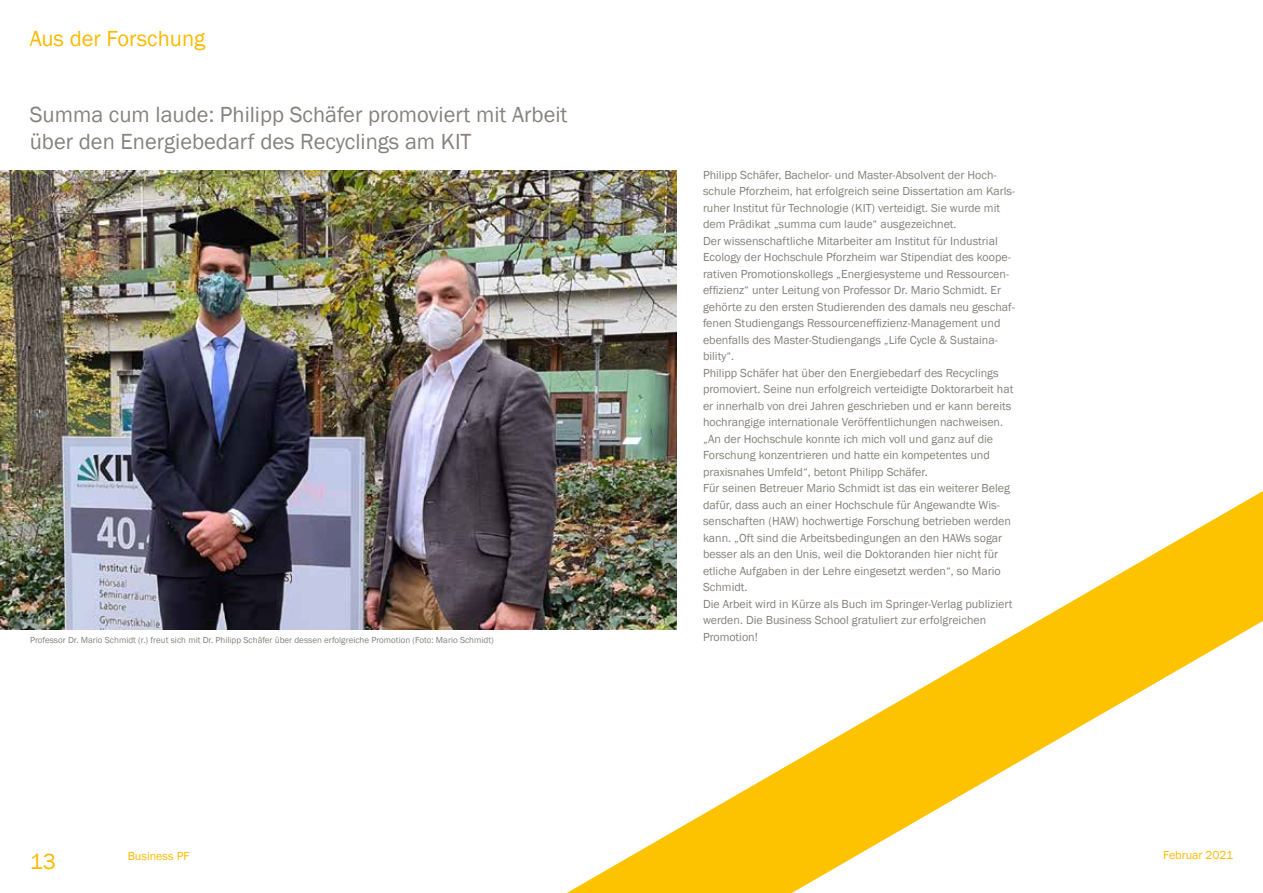
<style>
.page{position:relative;width:1263px;height:893px;background:#fff}
.page>*{position:absolute;margin:0;border:0;box-sizing:border-box;transform-origin:0 0}
.t1{font:22.5px/27px "Franklin Gothic";color:#86827c}
.t2{font:22.5px "Franklin Gothic";color:#fbba00}
.t3{font:12px/16.5px "Franklin Gothic";color:#86827c}
.t4{font:12px "Franklin Gothic";color:#fbba00}
.t5{font:9px "Franklin Gothic";color:#86827c}
</style>
<div class="page">
<img style="left:0;top:170px;width:676px;height:134px">
<img style="left:0;top:304px;width:1263px;height:589px">
<h1 class="t2" style="left:30px;top:24px;width:177px">Aus der Forschung</h1>
<h1 class="t1" style="left:30px;top:102px;width:539px">Summa cum laude: Philipp Schäfer promoviert mit Arbeit über den Energiebedarf des Recyclings am KIT</h1>
<p class="t3" style="left:703px;top:167px;width:314px">Philipp Schäfer, Bachelor- und Master-Absolvent der Hoch&shy;schule Pforzheim, hat erfolgreich seine Dissertation am Karls&shy;ruher Institut für Technologie (KIT) verteidigt. Sie wurde mit dem Prädikat „summa cum laude“ ausgezeichnet.<br>Der wissenschaftliche Mitarbeiter am Institut für Industrial Ecology der Hochschule Pforzheim war Stipendiat des koope&shy;rativen Promotionskollegs „Energiesysteme und Ressourcen&shy;effizienz“ unter Leitung von Professor Dr. Mario Schmidt. Er gehörte zu den ersten Studierenden des damals neu geschaf&shy;fenen Studiengangs Ressourceneffizienz-Management und ebenfalls des Master-Studiengangs „Life Cycle &amp; Sustaina&shy;bility“.<br>Philipp Schäfer hat über den Energiebedarf des Recyclings promoviert. Seine nun erfolgreich verteidigte Doktorarbeit hat er innerhalb von drei Jahren geschrieben und er kann bereits hochrangige internationale Veröffentlichungen nachweisen. „An der Hochschule konnte ich mich voll und ganz auf die Forschung konzentrieren und hatte ein kompetentes und praxisnahes Umfeld“, betont Philipp Schäfer.<br>Für seinen Betreuer Mario Schmidt ist das ein weiterer Beleg dafür, dass auch an einer Hochschule für Angewandte Wis&shy;senschaften (HAW) hochwertige Forschung betrieben werden kann. „Oft sind die Arbeitsbedingungen an den HAWs sogar besser als an den Unis, weil die Doktoranden hier nicht für etliche Aufgaben in der Lehre eingesetzt werden“, so Mario Schmidt.<br>Die Arbeit wird in Kürze als Buch im Springer-Verlag publiziert werden. Die Business School gratuliert zur erfolgreichen</p>
<p class="t5" style="left:30px;top:634px;width:465px">Professor Dr. Mario Schmidt (r.) freut sich mit Dr. Philipp Schäfer über dessen erfolgreiche Promotion (Foto: Mario Schmidt)</p>
<p class="t3" style="left:703px;top:629px;width:57px">Promotion!</p>
<h1 class="t2" style="left:30px;top:847px;width:28px">13</h1>
<p class="t4" style="left:1163px;top:847px;width:72px">Februar 2021</p>
<p class="t4" style="left:128px;top:849px;width:63px">Business PF</p>
</div>
